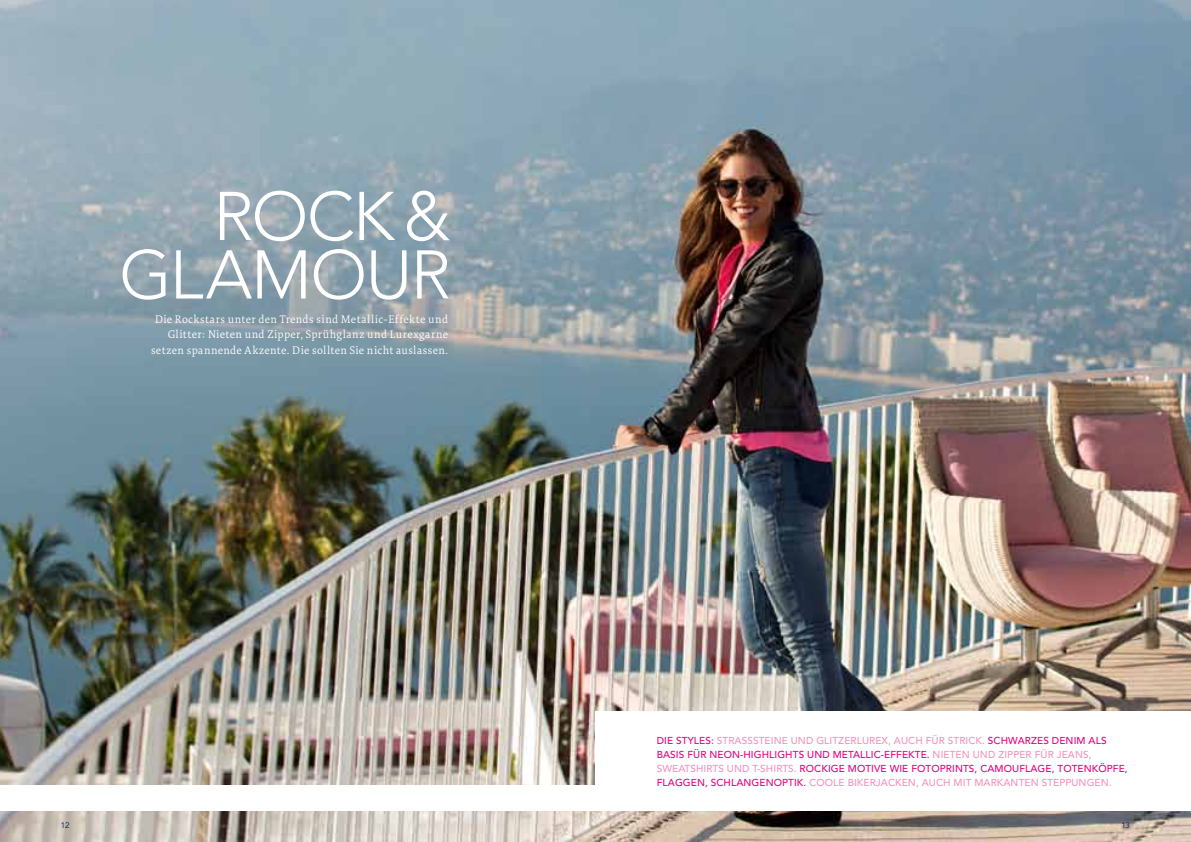
<style>
.page{position:relative;width:1191px;height:842px;background:#fff}
.page>*{position:absolute;margin:0;border:0;box-sizing:border-box;transform-origin:0 0}
.t1{font:300 68px/58.5px "Avenir LTCE";letter-spacing:-.02em;color:#fff;text-align:right}
.t2{font:300 11.3px/15.6px "Tundra Pro";letter-spacing:.035em;color:#fff;text-align:right}
.t3{font:500 10px/14px "Avenir LTCE";letter-spacing:.01em;color:#e5007d}
.t4{font:8px "Avenir LTCE";color:#001e42}
.s1{color:#f193bd}
</style>
<div class="page">
<img style="left:0;top:0;width:1190px;height:842px">
<div style="left:0;top:785px;width:1191px;height:26px;background:#fff"></div>
<div style="left:595px;top:711px;width:596px;height:100px;background:#fff"></div>
<h1 class="t1" style="left:119px;top:188px;width:333px">ROCK&amp;<br>GLAMOUR</h1>
<p class="t2" style="left:151px;top:311px;width:298px">Die Rockstars unter den Trends sind Metallic-Effekte und<br>Glitter: Nieten und Zipper, Sprühglanz und Lurexgarne setzen spannende Akzente. Die sollten Sie nicht auslassen.</p>
<p class="t3" style="left:657px;top:733px;width:472px">DIE STYLES: <span class="s1">STRASSSTEINE UND GLITZERLUREX, AUCH FÜR STRICK.</span> SCHWARZES DENIM ALS BASIS FÜR N EON-H IGHLIGHTS UND M ETALLIC-EFFEKTE. <span class="s1">N IETEN UND ZIPPER FÜR JEANS, SWEATSHIRTS UND T-SHIRTS.</span> ROCKIGE M OTIVE WIE FOTOPRINTS, CAMOUFLAGE, TOTENKÖPFE, FLAGGEN, SCHLANGENOPTIK. <span class="s1">COOLE BIKERJACKEN, AUCH MIT MARKANTEN STEPPUNGEN.</span></p>
<p class="t4" style="left:61px;top:821px;width:10px">12</p>
<p class="t4" style="left:1121px;top:821px;width:10px">13</p>
</div>
